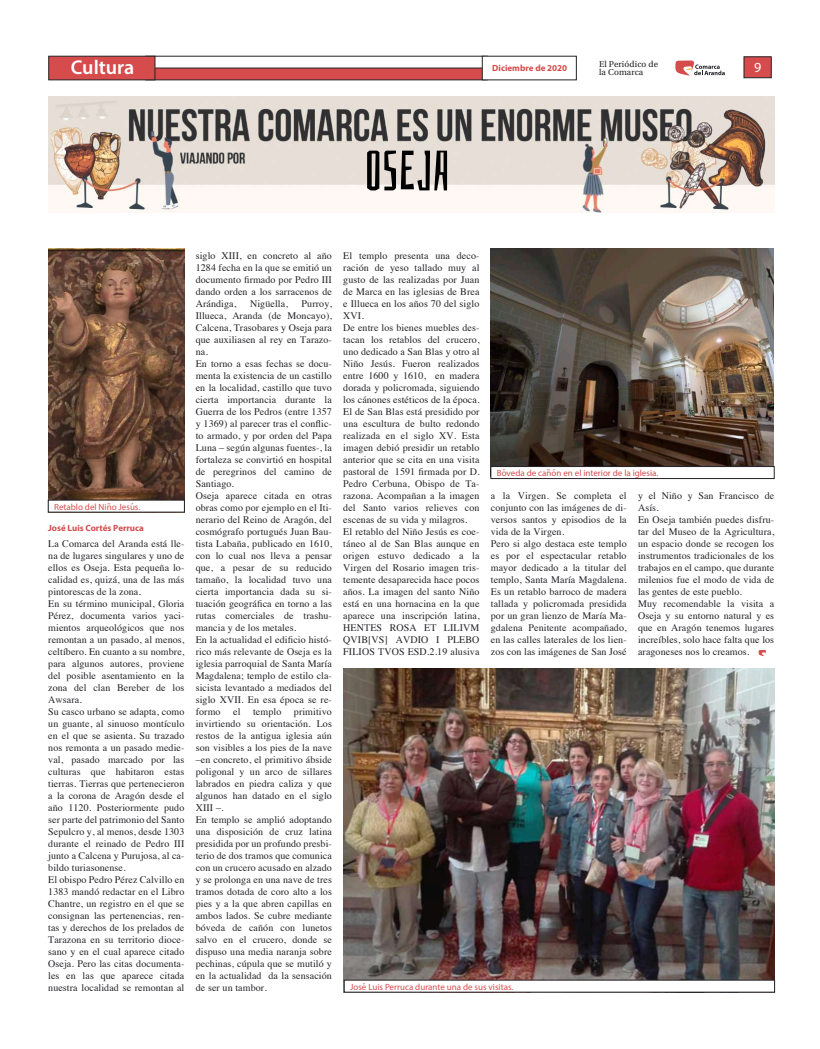
<style>
.page{position:relative;width:820px;height:1049px;background:#fff}
.page>*{position:absolute;margin:0;border:0;box-sizing:border-box;transform-origin:0 0}
.t1{font:56px "Bahiana";color:#000}
.t2{font:600 20px "Myriad Pro";color:#fff}
.t3{font:14px "Myriad Pro";color:#fff}
.t4{font:10px/12px "Times";letter-spacing:.01em;color:#242227}
.t5{font:9px "Myriad Pro";color:#d64b4c}
.t6{font:700 9px "Myriad Pro";color:#d64b4c}
.t7{font:9px "Utopia Std";letter-spacing:.01em;color:#242227}
.s1{font-family:"Lucida Grande"}
</style>
<div class="page">
<div style="left:743px;top:56px;width:28px;height:22px;background:#d64b4c;border:1px solid #242227"></div>
<hr style="left:145px;top:56px;width:342px;height:1px;background:#242227">
<div style="left:145px;top:68px;width:342px;height:12px;background:#d64b4c"></div>
<svg style="left:675px;top:61px;width:49px;height:15px"></svg>
<div style="left:48px;top:56px;width:107px;height:24px;background:#d64b4c;border:1px solid #242227"></div>
<div style="left:481px;top:56px;width:95px;height:24px;background:#fff"></div>
<img style="left:343px;top:668px;width:431px;height:311px">
<img style="left:490px;top:249px;width:283px;height:217px">
<img style="left:48px;top:248px;width:136px;height:252px">
<div style="left:490px;top:466px;width:284px;height:13px;background:#fff;border:1px solid #242227"></div>
<div style="left:48px;top:500px;width:137px;height:13px;background:#fff;border:1px solid #242227"></div>
<img style="left:48px;top:96px;width:726px;height:117px">
<svg style="left:758px;top:650px;width:7px;height:6px"></svg>
<h2 class="t2" style="left:71px;top:59px;width:65px">Cultura</h2>
<p class="t6" style="left:492px;top:65px;width:76px">Diciembre de 2020</p>
<h1 class="t1" style="left:364px;top:140px;width:87px">OSEJA</h1>
<p class="t7" style="left:598px;top:60px;width:61px">El Periódico de</p>
<p class="t7" style="left:598px;top:68px;width:46px">la Comarca</p>
<h3 class="t3" style="left:753px;top:61px;width:9px">9</h3>
<p class="t5" style="left:54px;top:503px;width:88px">Retablo del Nin<span class="s1">̃</span>o Jesu<span class="s1">́</span>s.</p>
<p class="t6" style="left:48px;top:524px;width:97px">José Luis Cortés Perruca</p>
<p class="t4" style="left:48px;top:539px;width:138px">La Comarca del Aranda está lle&shy;na de lugares singulares y uno de ellos es Oseja. Esta pequeña lo&shy;calidad es, quizá, una de las más pintorescas de la zona.<br>En su término municipal, Gloria<br>Pérez, documenta varios yaci&shy;mientos arqueológicos que nos remontan a un pasado, al menos, celtíbero. En cuanto a su nombre, para algunos autores, proviene del posible asentamiento en la zona del clan Bereber de los<br>Awsara.<br>Su casco urbano se adapta, como un guante, al sinuoso montículo en el que se asienta. Su trazado nos remonta a un pasado medie&shy;val, pasado marcado por las culturas que habitaron estas tierras. Tierras que pertenecieron a la corona de Aragón desde el año 1120. Posteriormente pudo ser parte del patrimonio del Santo<br>Sepulcro y, al menos, desde 1303 durante el reinado de Pedro III junto a Calcena y Purujosa, al ca&shy;bildo turiasonense.<br>El obispo Pedro Pérez Calvillo en<br>1383 mandó redactar en el Libro<br>Chantre, un registro en el que se consignan las pertenencias, ren&shy;tas y derechos de los prelados de<br>Tarazona en su territorio dioce&shy;sano y en el cual aparece citado<br>Oseja. Pero las citas documenta&shy;les en las que aparece citada nuestra localidad se remontan al</p>
<p class="t4" style="left:196px;top:251px;width:138px;text-align:justify">siglo XIII, en concreto al año 1284 fecha en la que se emitió un documento firmado por Pedro III dando orden a los sarracenos de Arándiga,</p>
<p class="t4" style="left:250px;top:299px;width:39px">Nigüella,</p>
<p class="t4" style="left:196px;top:299px;width:138px;text-indent:106px">Purroy,<br>Illueca, Aranda (de Moncayo),<br>Calcena, Trasobares y Oseja para que auxiliasen al rey en Tarazo&shy;na.<br>En torno a esas fechas se docu&shy;menta la existencia de un castillo en la localidad, castillo que tuvo cierta importancia durante la<br>Guerra de los Pedros (entre 1357 y 1369) al parecer tras el conflic&shy;to armado, y por orden del Papa<br>Luna – según algunas fuentes-, la fortaleza se convirtió en hospital de peregrinos del camino de<br>Santiago.<br>Oseja aparece citada en otras obras como por ejemplo en el Iti&shy;nerario del Reino de Aragón, del cosmógrafo portugués Juan Bau&shy;tista Labaña, publicado en 1610, con lo cual nos lleva a pensar que, a pesar de su reducido tamaño, la localidad tuvo una cierta importancia dada su si&shy;tuación geográfica en torno a las rutas comerciales de trashu&shy;mancia y de los metales.<br>En la actualidad el edificio histó&shy;rico más relevante de Oseja es la iglesia parroquial de Santa María<br>Magdalena; templo de estilo cla&shy;sicista levantado a mediados del siglo XVII. En esa época se re&shy;formo</p>
<p class="t4" style="left:233px;top:707px;width:9px">el</p>
<p class="t4" style="left:253px;top:707px;width:30px">templo</p>
<p class="t4" style="left:196px;top:707px;width:138px;text-indent:98px">primitivo invirtiendo su orientación. Los restos de la antigua iglesia aún son visibles a los pies de la nave –en concreto, el primitivo ábside poligonal y un arco de sillares labrados en piedra caliza y que algunos han datado en el siglo<br>XIII –.<br>En templo se amplió adoptando una disposición de cruz latina presidida por un profundo presbi&shy;terio de dos tramos que comunica con un crucero acusado en alzado y se prolonga en una nave de tres tramos dotada de coro alto a los pies y a la que abren capillas en ambos lados. Se cubre mediante bóveda de cañón con lunetos salvo en el crucero, donde se dispuso una media naranja sobre pechinas, cúpula que se mutiló y en la actualidad da la sensación de ser un tambor.</p>
<p class="t4" style="left:343px;top:251px;width:138px">El templo presenta una deco&shy;ración de yeso tallado muy al gusto de las realizadas por Juan de Marca en las iglesias de Brea e Illueca en los años 70 del siglo<br>XVI.<br>De entre los bienes muebles des&shy;tacan los retablos del crucero, uno dedicado a San Blas y otro al<br>Niño Jesús. Fueron realizados entre 1600 y 1610, en madera dorada y policromada, siguiendo los cánones estéticos de la época.<br>El de San Blas está presidido por una escultura de bulto redondo realizada en el siglo XV. Esta imagen debió presidir un retablo anterior que se cita en una visita pastoral de 1591 firmada por D.<br>Pedro Cerbuna, Obispo de Ta&shy;razona. Acompañan a la imagen del Santo varios relieves con escenas de su vida y milagros.<br>El retablo del Niño Jesús es coe&shy;táneo al de San Blas aunque en origen estuvo dedicado a la<br>Virgen del Rosario imagen tris&shy;temente desaparecida hace pocos años. La imagen del santo Niño está en una hornacina en la que aparece una inscripción latina,<br>HENTES ROSA ET LILIVM<br>QVIB[VS] AVDIO I PLEBO<br>FILIOS TVOS ESD.2.19 alusiva</p>
<p class="t5" style="left:496px;top:469px;width:163px">Bo<span class="s1">́</span>veda de can<span class="s1">̃</span>o<span class="s1">́</span>n en el interior de la iglesia.</p>
<p class="t4" style="left:490px;top:491px;width:137px">a la Virgen. Se completa el conjunto con las imágenes de di&shy;versos santos y episodios de la vida de la Virgen.<br>Pero si algo destaca este templo es por el espectacular retablo mayor dedicado a la titular del templo, Santa María Magdalena.<br>Es un retablo barroco de madera tallada y policromada presidida por un gran lienzo de María Ma&shy;gdalena Penitente acompañado, en las calles laterales de los lien&shy;zos con las imágenes de San José</p>
<p class="t4" style="left:637px;top:491px;width:138px">y el Niño y San Francisco de<br>Asís.<br>En Oseja también puedes disfru&shy;tar del Museo de la Agricultura, un espacio donde se recogen los instrumentos tradicionales de los trabajos en el campo, que durante milenios fue el modo de vida de las gentes de este pueblo.<br>Muy recomendable la visita a<br>Oseja y su entorno natural y es que en Aragón tenemos lugares increíbles, solo hace falta que los aragoneses nos lo creamos.</p>
<p class="t5" style="left:350px;top:983px;width:165px">Jose<span class="s1">́</span>Luis Perruca durante una de sus visitas.</p>
</div>
